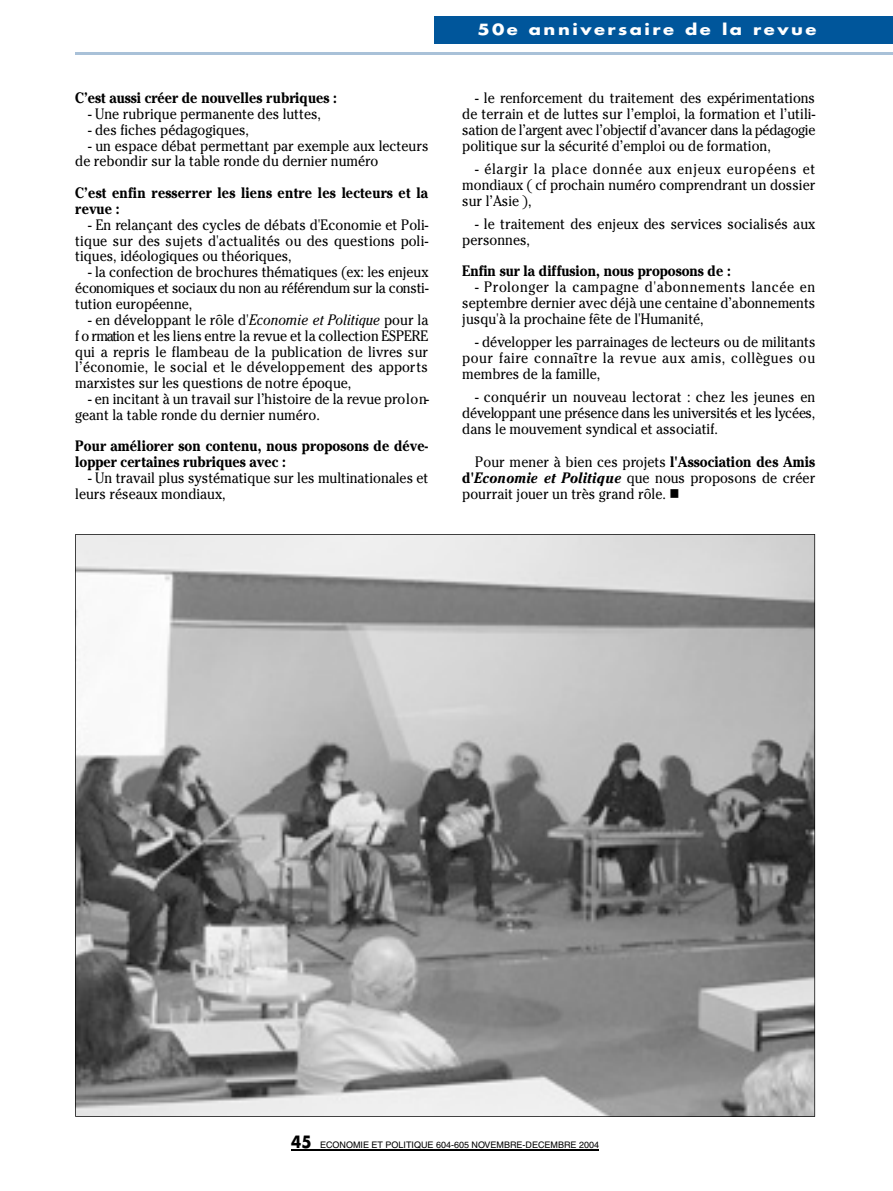
<style>
.page{position:relative;width:893px;height:1191px;background:#fff}
.page>*{position:absolute;margin:0;border:0;box-sizing:border-box;transform-origin:0 0}
.t1{font:15px/15.9px "Cheltenham";color:#000;text-align:justify;scale:.9 1}
.t2{font:700 15px/15.9px "Cheltenham";color:#000;scale:.9 1}
.t3{font:700 15px "Futura";letter-spacing:.14em;color:#fff;scale:1.2 1}
.t4{font:9px "Helvetica";color:#000}
.s1{font-style:italic}
.s2{font-weight:700}
.s3{font-weight:700;font-style:italic}
.s4{font-family:"Futura";font-weight:700;font-size:16.5px}
</style>
<div class="page">
<div style="left:434px;top:16px;width:459px;height:28px;background:#00569b"></div>
<hr style="left:75px;top:52px;width:818px;height:3px;background:#a9c1d8">
<hr style="left:291px;top:1149px;width:308px;height:2px;background:#000">
<svg style="left:75px;top:534px;width:740px;height:582px;background:#9d9d9d"></svg>
<p class="t2" style="left:75px;top:91px;width:292px">C’est aussi créer de nouvelles rubriques :</p>
<p class="t1" style="left:88px;top:107px;width:260px">- Une rubrique permanente des luttes,</p>
<p class="t1" style="left:88px;top:123px;width:180px">- des fiches pédagogiques,</p>
<p class="t1" style="left:75px;top:139px;width:394px;text-indent:13px">- un espace débat permettant par exemple aux lecteurs de rebondir sur la table ronde du dernier numéro</p>
<p class="t2" style="left:75px;top:186px;width:394px">C’est enfin re s s e rrer les liens entre les lecteurs et la revue :</p>
<p class="t1" style="left:75px;top:218px;width:394px;text-indent:13px">- En relançant des cycles de débats d'Economie et Poli&shy;tique sur des sujets d'actualités ou des questions poli&shy;tiques, idéologiques ou théoriques,</p>
<p class="t1" style="left:75px;top:266px;width:394px;text-indent:13px">- la confection de brochures thématiques (ex: les enjeux économiques et sociaux du non au référendum sur la consti&shy;tution européenne,</p>
<p class="t1" style="left:75px;top:313px;width:394px;text-indent:13px">- en développant le rôle d'<span class="s1">Economie et Politique</span> pour la f o rmation et les liens entre la revue et la collection ESPERE qui a repris le flambeau de la publication de livres sur l’économie, le social et le développement des apport s marxistes sur les questions de notre époque,</p>
<p class="t1" style="left:75px;top:392px;width:395px;text-indent:13px">- en incitant à un travail sur l’histoire de la revue pro lo n&shy;geant la table ronde du dernier numéro.</p>
<p class="t2" style="left:75px;top:439px;width:394px">Pour améliorer son contenu, nous proposons de déve&shy;lopper certaines rubriques avec :</p>
<p class="t1" style="left:75px;top:471px;width:394px;text-indent:13px">- Un travail plus systématique sur les multinationales et leurs réseaux mondiaux,</p>
<p class="t3" style="left:477px;top:22px;width:284px">50e anniversaire de la re v u e</p>
<p class="t1" style="left:462px;top:91px;width:394px;text-indent:13px">- le re n fo rcement du traitement des expérimentations de terrain et de luttes sur l’emploi, la formation et l’utili&shy;sation de l’argent avec l’objectif d’avancer dans la pédagogie politique sur la sécurité d’emploi ou de formation,</p>
<p class="t1" style="left:462px;top:162px;width:394px;text-indent:13px">- élargir la place donnée aux enjeux européens et mondiaux ( cf prochain numéro comprendrant un dossier sur l’Asie ),</p>
<p class="t1" style="left:462px;top:217px;width:394px;text-indent:13px">- le traitement des enjeux des services socialisés aux personnes,</p>
<p class="t2" style="left:462px;top:264px;width:300px">Enfin sur la diffusion, nous proposons de :</p>
<p class="t1" style="left:462px;top:280px;width:394px;text-indent:13px">- Prolonger la campagne d'abonnements lancée en s e p te m b re dernier avec déjà une centaine d’abonnements jusqu'à la prochaine fête de l'Humanité,</p>
<p class="t1" style="left:462px;top:335px;width:394px;text-indent:13px">- développer les parrainages de lecteurs ou de militants pour faire connaître la revue aux amis, collègues ou membres de la famille,</p>
<p class="t1" style="left:462px;top:390px;width:394px;text-indent:13px">- conquérir un nouveau lectorat : chez les jeunes en développant une présence dans les universités et les lycées, dans le mouvement syndical et associatif.</p>
<p class="t1" style="left:462px;top:455px;width:394px;text-indent:13px">Pour mener à bien ces projets <span class="s2">l'Association des Amis d '</span><span class="s3">Economie et Politique</span> que nous proposons de créer pourrait jouer un très grand rôle. ■</p>
<p class="t4" style="left:291px;top:1141px;width:309px"><span class="s4">45</span> ECONOMIE ET POLITIQUE 604-605 NOVEMBRE-DECEMBRE 2004</p>
</div>
